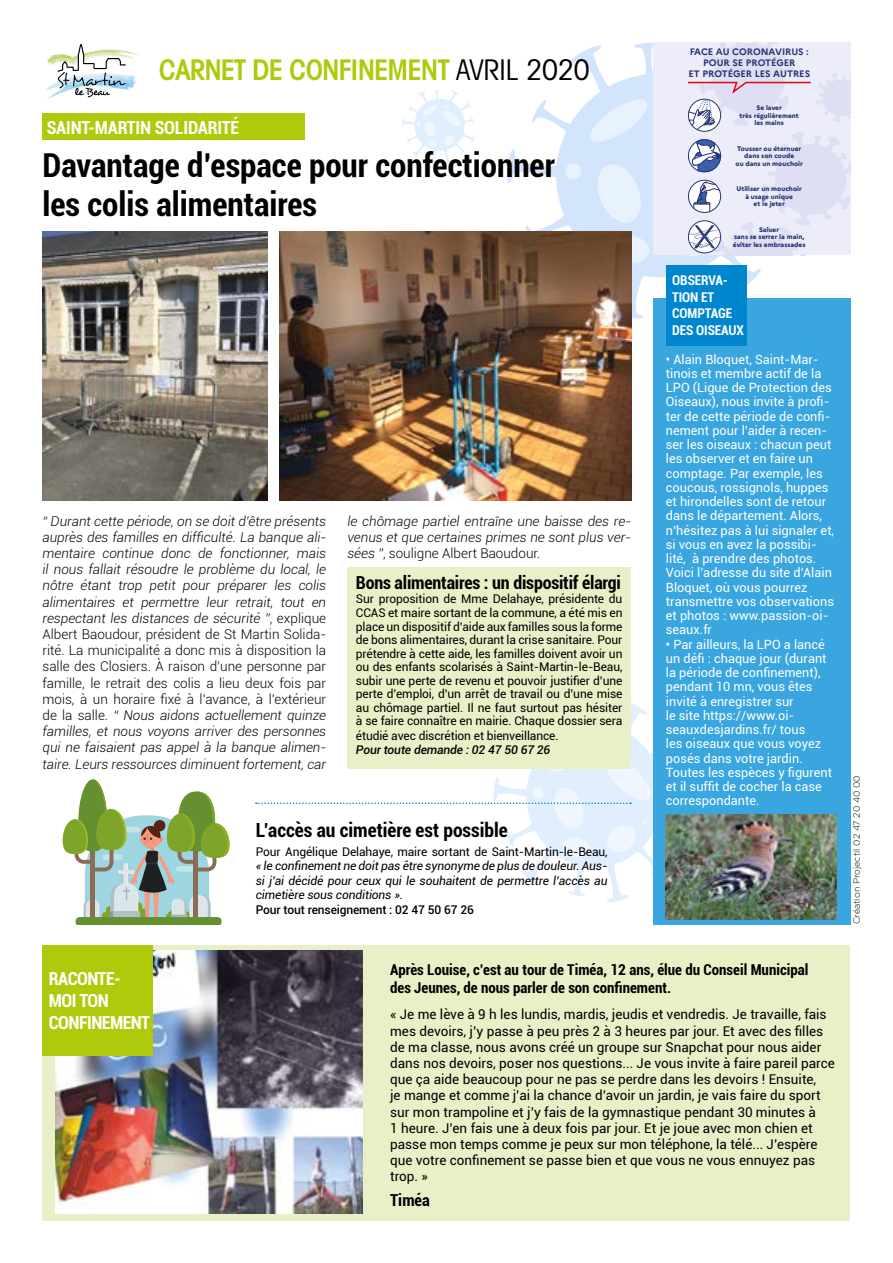
<style>
.page{position:relative;width:893px;height:1263px;background:#fff}
.page>*{position:absolute;margin:0;border:0;box-sizing:border-box;transform-origin:0 0}
.t1{font:700 condensed 33px/39.6px "Roboto";color:#000}
.t2{font:600 condensed 28.5px "Avant Garde";letter-spacing:-.03em;color:#afca0b}
.t3{font:700 condensed 19.5px "Roboto";color:#000}
.t4{font:700 condensed 18px "Roboto";letter-spacing:-.01em;color:#000}
.t5{font:700 condensed 18px/21.6px "Roboto";letter-spacing:-.03em;color:#fff}
.t6{font:700 condensed 18px "Roboto";letter-spacing:-.01em;color:#fff}
.t7{font:700 condensed 16.5px "Roboto";color:#000}
.t8{font:700 condensed 15px/18px "Roboto";color:#000}
.t9{font:italic 300 13.5px/16.2px "Roboto";color:#000;text-align:justify}
.t10{font:13.5px/16.2px "Roboto";color:#000}
.t11{font:700 condensed 13.5px/16.5px "Roboto";letter-spacing:-.01em;color:#fff}
.t12{font:12.75px/14.2px "Roboto";color:#fff}
.t13{font:12px/13.6px "Roboto";letter-spacing:-.01em;color:#000;text-align:justify}
.t14{font:italic 12px/14.4px "Roboto";letter-spacing:-.01em;color:#000;text-align:justify}
.t15{font:500 12px "Roboto";letter-spacing:-.01em;color:#000}
.t16{font:italic 500 12px "Roboto";letter-spacing:-.01em;color:#000}
.t17{font:700 9.3px/10.9px "Marianne";color:#273475;text-align:center}
.t18{font:300 9px "Gotham";color:#000}
.t19{font:800 6.6px/7.4px "Marianne";color:#273475;text-align:center}
.s1{font-weight:400;color:#000}
.s2{font-style:normal}
</style>
<div class="page">
<div style="left:43px;top:945px;width:807px;height:275px;background:#e9efc6"></div>
<svg style="left:507px;top:42px;width:293px;height:286px"></svg>
<svg style="left:587px;top:100px;width:63px;height:42px;background:#dcebfc"></svg>
<svg style="left:564px;top:164px;width:18px;height:16px"></svg>
<svg style="left:594px;top:164px;width:50px;height:59px;background:#e0edfc"></svg>
<svg style="left:631px;top:235px;width:19px;height:28px"></svg>
<svg style="left:402px;top:90px;width:73px;height:74px"></svg>
<img style="left:55px;top:951px;width:307px;height:263px">
<div style="left:43px;top:945px;width:110px;height:110px;background:#afca0b"></div>
<svg style="left:63px;top:779px;width:166px;height:146px"></svg>
<div style="left:43px;top:114px;width:262px;height:26px;background:#afca0b"></div>
<img style="left:279px;top:232px;width:352px;height:268px">
<img style="left:43px;top:232px;width:224px;height:268px">
<svg style="left:47px;top:44px;width:93px;height:55px"></svg>
<div style="left:653px;top:298px;width:197px;height:627px;background:#3aa6df"></div>
<div style="left:666px;top:265px;width:81px;height:81px;background:#0086ce"></div>
<div style="left:653px;top:43px;width:197px;height:212px;background:#ecedf8"></div>
<svg style="left:669px;top:43px;width:181px;height:213px"></svg>
<div style="left:347px;top:567px;width:284px;height:201px;background:#e9efc6"></div>
<svg style="left:256px;top:703px;width:410px;height:199px"></svg>
<img style="left:666px;top:814px;width:171px;height:105px">
<h2 class="t2" style="left:159px;top:53px;width:433px">CARNET DE CONFINEMENT <span class="s1">AVRIL 2020</span></h2>
<h3 class="t6" style="left:47px;top:115px;width:194px">SAINT-MARTIN SOLIDARITÉ</h3>
<h1 class="t1" style="left:43px;top:144px;width:514px">Davantage d’espace pour confectionner les colis alimentaires</h1>
<p class="t9" style="left:43px;top:512px;width:285px">“ Durant cette période, on se doit d’être présents auprès des familles en difficulté. La banque ali&shy;mentaire continue donc de fonctionner, mais il nous fallait résoudre le problème du local, le nôtre étant trop petit pour préparer les colis alimentaires et permettre leur retrait, tout en respectant les distances de sécurité ”<span class="s2">, explique Albert Baoudour, président de St Martin Solida&shy;rité. La municipalité a donc mis à disposition la salle des Closiers. À raison d’une personne par famille, le retrait des colis a lieu deux fois par mois, à un horaire fixé à l’avance, à l’extérieur de la salle.</span> “ Nous aidons actuellement quinze familles, et nous voyons arriver des personnes qui ne faisaient pas appel à la banque alimen&shy;taire. Leurs ressources diminuent fortement, car</p>
<p class="t9" style="left:347px;top:512px;width:285px">le chômage partiel entraîne une baisse des re&shy;venus et que certaines primes ne sont plus ver&shy;sées ”<span class="s2">, souligne Albert Baoudour.</span></p>
<h3 class="t4" style="left:356px;top:570px;width:266px">Bons alimentaires : un dispositif élargi</h3>
<p class="t13" style="left:356px;top:591px;width:268px">Sur proposition de Mme Delahaye, présidente du CCAS et maire sortant de la commune, a été mis en place un dispositif d’aide aux familles sous la forme de bons alimentaires, durant la crise sanitaire. Pour prétendre à cette aide, les familles doivent avoir un ou des enfants scolarisés à Saint-Martin-le-Beau, subir une perte de revenu et pouvoir justifier d’une perte d’emploi, d’un arrêt de travail ou d’une mise au chômage partiel. Il ne faut surtout pas hésiter à se faire connaître en mairie. Chaque dossier sera étudié avec discrétion et bienveillance.</p>
<p class="t16" style="left:356px;top:741px;width:196px">Pour toute demande : 02 47 50 67 26</p>
<h3 class="t3" style="left:256px;top:817px;width:253px">L’accès au cimetière est possible</h3>
<p class="t13" style="left:256px;top:844px;width:353px">Pour Angélique Delahaye, maire sortant de Saint-Martin-le-Beau,</p>
<p class="t14" style="left:256px;top:858px;width:353px">« le confinement ne doit pas être synonyme de plus de douleur. Aus&shy;si j’ai décidé pour ceux qui le souhaitent de permettre l’accès au cimetière sous conditions ».</p>
<p class="t15" style="left:256px;top:901px;width:220px">Pour tout renseignement : 02 47 50 67 26</p>
<p class="t17" style="left:688px;top:46px;width:123px">FACE AU CORONAVIRUS :<br>POUR SE PROTÉGER<br>ET PROTÉGER LES AUTRES</p>
<p class="t19" style="left:739px;top:104px;width:61px">Se laver<br>très régulièrement les mains</p>
<p class="t19" style="left:735px;top:145px;width:69px">Tousser ou éternuer dans son coude<br>ou dans un mouchoir</p>
<p class="t19" style="left:736px;top:185px;width:67px">Utiliser un mouchoir à usage unique<br>et le jeter</p>
<p class="t19" style="left:733px;top:226px;width:74px">Saluer<br>sans se serrer la main, éviter les embrassades</p>
<p class="t11" style="left:672px;top:272px;width:73px">OBSERVA-<br>TION ET<br>COMPTAGE<br>DES OISEAUX</p>
<p class="t12" style="left:666px;top:351px;width:170px">• Alain Bloquet, Saint-Mar&shy;tinois et membre actif de la<br>LPO (Ligue de Protection des<br>Oiseaux), nous invite à profi&shy;ter de cette période de confi&shy;nement pour l’aider à recen&shy;ser les oiseaux : chacun peut les observer et en faire un comptage. Par exemple, les coucous, rossignols, huppes et hirondelles sont de retour dans le département. Alors, n’hésitez pas à lui signaler et, si vous en avez la possibi&shy;lité, à prendre des photos.<br>Voici l’adresse du site d’Alain<br>Bloquet, où vous pourrez transmettre vos observations et photos : www.passion-oi&shy;seaux.fr</p>
<p class="t12" style="left:666px;top:636px;width:168px">• Par ailleurs, la LPO a lancé un défi : chaque jour (durant la période de confinement), pendant 10 mn, vous êtes invité à enregistrer sur<br>le site https://www.oi&shy;seauxdesjardins.fr/ tous<br>les oiseaux que vous voyez posés dans votre jardin.<br>Toutes les espèces y figurent et il suffit de cocher la case correspondante.</p>
<h3 class="t5" style="left:49px;top:967px;width:103px">RACONTE-<br>MOI TON<br>CONFINEMENT</h3>
<p class="t8" style="left:390px;top:960px;width:420px">Après Louise, c’est au tour de Timéa, 12 ans, élue du Conseil Municipal des Jeunes, de nous parler de son confinement.</p>
<p class="t10" style="left:390px;top:1006px;width:446px">« Je me lève à 9 h les lundis, mardis, jeudis et vendredis. Je travaille, fais mes devoirs, j’y passe à peu près 2 à 3 heures par jour. Et avec des filles de ma classe, nous avons créé un groupe sur Snapchat pour nous aider dans nos devoirs, poser nos questions... Je vous invite à faire pareil parce que ça aide beaucoup pour ne pas se perdre dans les devoirs ! Ensuite,<br>je mange et comme j’ai la chance d’avoir un jardin, je vais faire du sport sur mon trampoline et j’y fais de la gymnastique pendant 30 minutes à<br>1 heure. J’en fais une à deux fois par jour. Et je joue avec mon chien et passe mon temps comme je peux sur mon téléphone, la télé... J’espère que votre confinement se passe bien et que vous ne vous ennuyez pas trop. »</p>
<p class="t7" style="left:390px;top:1188px;width:41px">Timéa</p>
<p class="t18" style="left:851px;top:924px;width:150px;rotate:-90deg">Création Projectil 02 47 20 40 00</p>
</div>
